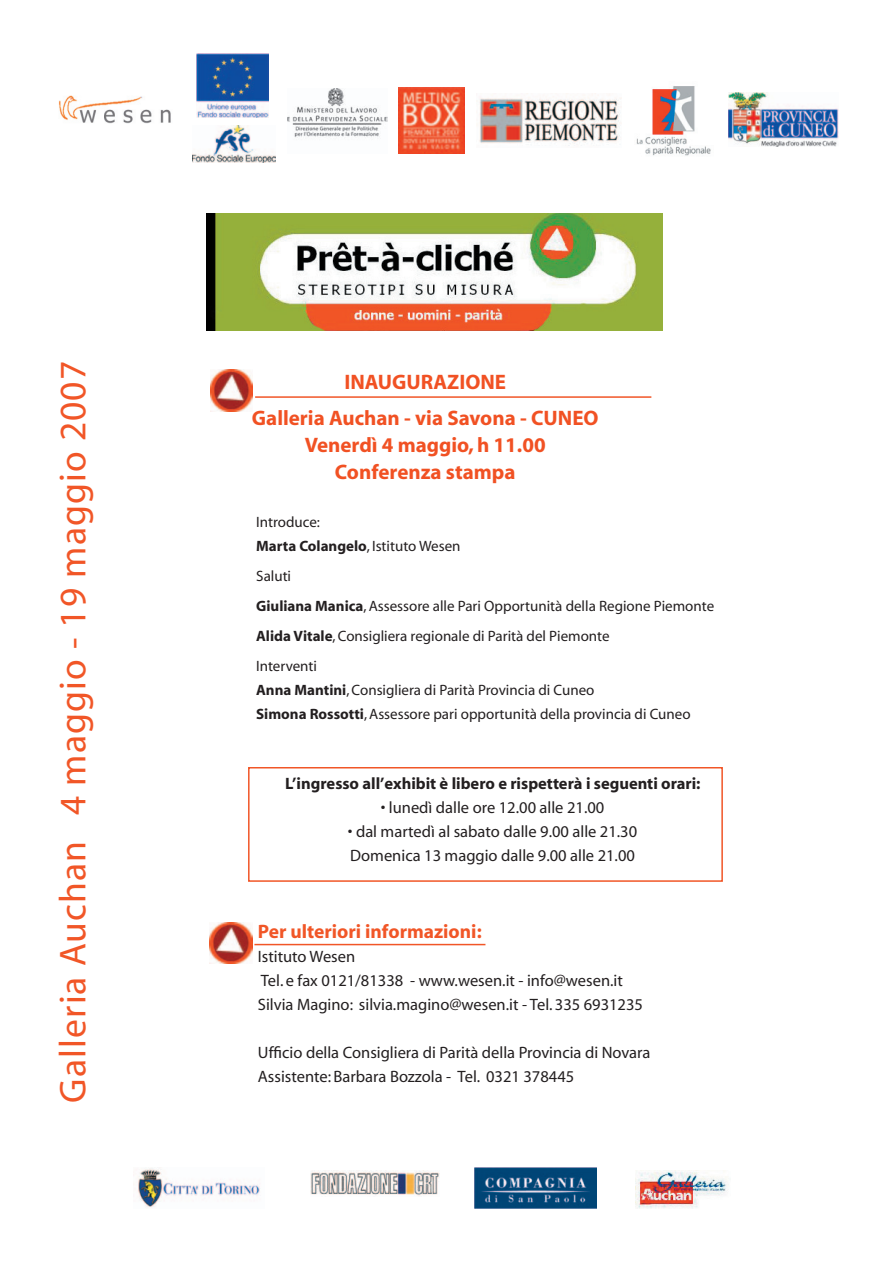
<style>
.page{position:relative;width:893px;height:1263px;background:#fff}
.page>*{position:absolute;margin:0;border:0;box-sizing:border-box;transform-origin:0 0}
.t1{font:37.5px "Myriad";letter-spacing:.03em;color:#f15627}
.t2{font:700 21px/36px "Myriad";color:#f15123;text-align:center}
.t3{font:700 19.5px "Myriad";color:#f15627}
.t4{font:16.5px/24px "Myriad";color:#231f20}
.t5{font:700 16.5px "Myriad";color:#231f20}
.t6{font:15px/30px "Myriad";color:#231f20}
.s1{font-weight:700}
</style>
<div class="page">
<img style="left:59px;top:95px;width:112px;height:29px">
<img style="left:479px;top:94px;width:143px;height:52px">
<img style="left:636px;top:86px;width:75px;height:70px">
<img style="left:138px;top:1168px;width:123px;height:40px">
<img style="left:474px;top:1167px;width:122px;height:42px">
<img style="left:310px;top:1171px;width:129px;height:25px">
<img style="left:288px;top:88px;width:99px;height:50px">
<img style="left:636px;top:1170px;width:93px;height:38px">
<img style="left:398px;top:87px;width:67px;height:67px">
<img style="left:728px;top:93px;width:111px;height:53px">
<img style="left:192px;top:126px;width:84px;height:36px">
<img style="left:197px;top:53px;width:72px;height:65px">
<div style="left:248px;top:767px;width:475px;height:115px;border:2px solid #f15627"></div>
<img style="left:210px;top:369px;width:43px;height:42px">
<hr style="left:255px;top:396px;width:396px;height:2px;background:#f15627">
<img style="left:210px;top:922px;width:42px;height:42px">
<hr style="left:254px;top:944px;width:231px;height:1px;background:#f15627">
<img style="left:206px;top:213px;width:457px;height:117px">
<h1 class="t1" style="left:54px;top:1102px;width:743px;rotate:-90deg">Galleria Auchan 4 maggio - 19 maggio 2007</h1>
<p class="t2" style="left:252px;top:365px;width:348px">INAUGURAZIONE<br>Galleria Auchan - via Savona - CUNEO</p>
<p class="t2" style="left:305px;top:433px;width:242px;line-height:27px">Venerdì 4 maggio, h 11.00<br>Conferenza stampa</p>
<p class="t6" style="left:256px;top:511px;width:206px;line-height:24px">Introduce:<br><span class="s1">Marta Colangelo</span>, Istituto Wesen</p>
<p class="t6" style="left:256px;top:562px;width:459px">Saluti<br><span class="s1">Giuliana Manica</span>, Assessore alle Pari Opportunità della Regione Piemonte <span class="s1">Alida Vitale</span>, Consigliera regionale di Parità del Piemonte<br>Interventi</p>
<p class="t6" style="left:256px;top:679px;width:436px;line-height:24px"><span class="s1">Anna Mantini</span>, Consigliera di Parità Provincia di Cuneo<br><span class="s1">Simona Rossotti</span>, Assessore pari opportunità della provincia di Cuneo</p>
<p class="t5" style="left:285px;top:775px;width:417px">L’ingresso all’exhibit è libero e rispetterà i seguenti orari:</p>
<p class="t4" style="left:381px;top:796px;width:225px">• lunedì dalle ore 12.00 alle 21.00</p>
<p class="t4" style="left:348px;top:820px;width:291px">• dal martedì al sabato dalle 9.00 alle 21.30<br>Domenica 13 maggio dalle 9.00 alle 21.00</p>
<p class="t3" style="left:258px;top:921px;width:225px">Per ulteriori informazioni:</p>
<p class="t4" style="left:258px;top:945px;width:387px">Istituto Wesen<br>Tel. e fax 0121/81338 - www.wesen.it - info@wesen.it<br>Silvia Magino: silvia.magino@wesen.it - Tel. 335 6931235</p>
<p class="t4" style="left:258px;top:1041px;width:394px">Ufficio della Consigliera di Parità della Provincia di Novara<br>Assistente: Barbara Bozzola - Tel. 0321 378445</p>
</div>
